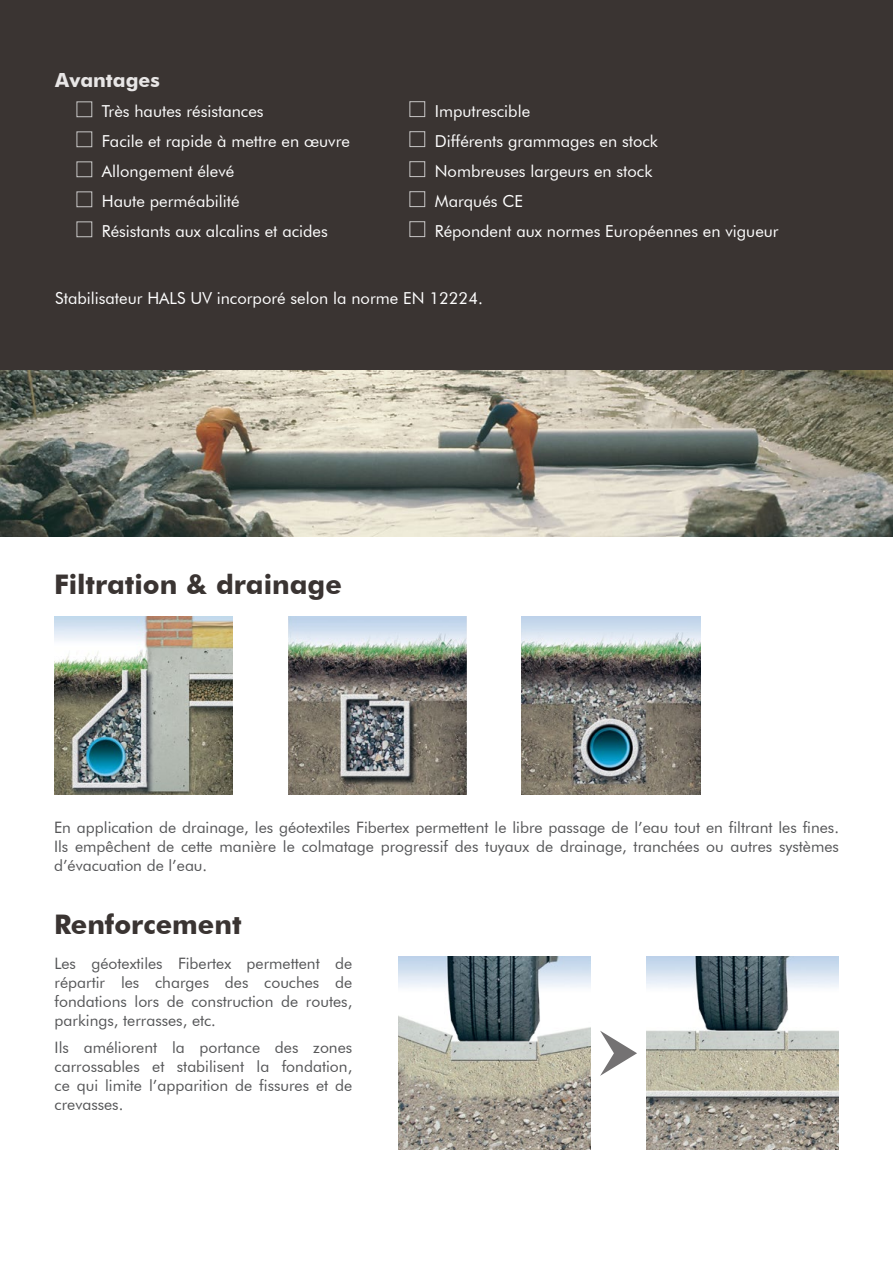
<style>
.page{position:relative;width:893px;height:1263px;background:#fff}
.page>*{position:absolute;margin:0;border:0;box-sizing:border-box;transform-origin:0 0}
.t1{font:700 27px "Futura BT";color:#3a3432}
.t2{font:700 19.5px "Futura BT";color:#e8e6e6}
.t3{font:16.5px/30px "Futura BT";color:#fff}
.t4{font:15.75px/18.9px "Futura BT";color:#555658;text-align:justify}
</style>
<div class="page">
<div style="left:0;top:0;width:893px;height:371px;background:#3a3432"></div>
<img style="left:0;top:371px;width:893px;height:165px">
<img style="left:54px;top:616px;width:179px;height:179px">
<img style="left:522px;top:616px;width:178px;height:179px">
<img style="left:288px;top:616px;width:179px;height:179px">
<img style="left:398px;top:957px;width:193px;height:192px">
<img style="left:646px;top:957px;width:193px;height:192px">
<svg style="left:600px;top:1031px;width:37px;height:45px"></svg>
<div style="left:77px;top:101px;width:15px;height:16px;border:1px solid #c7c6c6"></div>
<div style="left:77px;top:131px;width:15px;height:16px;border:1px solid #c7c6c6"></div>
<div style="left:77px;top:161px;width:15px;height:16px;border:1px solid #c7c6c6"></div>
<div style="left:77px;top:191px;width:15px;height:16px;border:1px solid #c7c6c6"></div>
<div style="left:77px;top:221px;width:15px;height:16px;border:1px solid #c7c6c6"></div>
<div style="left:409px;top:101px;width:16px;height:16px;border:1px solid #c7c6c6"></div>
<div style="left:409px;top:131px;width:16px;height:16px;border:1px solid #c7c6c6"></div>
<div style="left:409px;top:161px;width:16px;height:16px;border:1px solid #c7c6c6"></div>
<div style="left:409px;top:191px;width:16px;height:16px;border:1px solid #c7c6c6"></div>
<div style="left:409px;top:221px;width:16px;height:16px;border:1px solid #c7c6c6"></div>
<p class="t2" style="left:55px;top:68px;width:106px">Avantages</p>
<p class="t3" style="left:102px;top:96px;width:250px">Très hautes résistances<br>Facile et rapide à mettre en œuvre<br>Allongement élevé<br>Haute perméabilité<br>Résistants aux alcalins et acides</p>
<p class="t3" style="left:435px;top:96px;width:345px">Imputrescible<br>Différents grammages en stock<br>Nombreuses largeurs en stock<br>Marqués CE<br>Répondent aux normes Européennes en vigueur</p>
<p class="t3" style="left:55px;top:283px;width:429px">Stabilisateur HALS UV incorporé selon la norme EN 12224.</p>
<h1 class="t1" style="left:54px;top:568px;width:289px">Filtration &amp; drainage</h1>
<p class="t4" style="left:54px;top:818px;width:786px">En application de drainage, les géotextiles Fibertex permettent le libre passage de l’eau tout en filtrant les fines.<br>Ils empêchent de cette manière le colmatage progressif des tuyaux de drainage, tranchées ou autres systèmes d’évacuation de l’eau.</p>
<h1 class="t1" style="left:54px;top:908px;width:189px">Renforcement</h1>
<p class="t4" style="left:55px;top:954px;width:299px">Les géotextiles Fibertex permettent de répartir les charges des couches de fondations lors de construction de routes, parkings, terrasses, etc.</p>
<p class="t4" style="left:55px;top:1038px;width:299px">Ils améliorent la portance des zones carrossables et stabilisent la fondation, ce qui limite l’apparition de fissures et de crevasses.</p>
</div>
